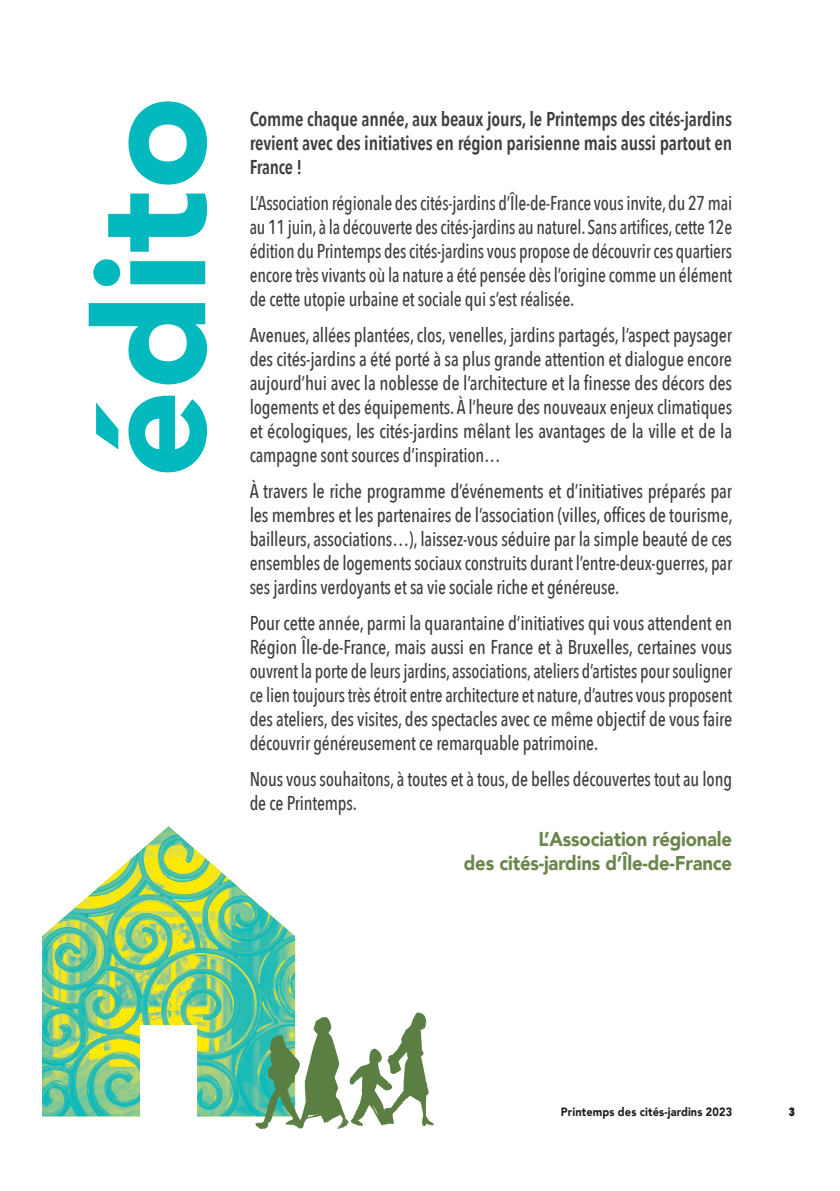
<style>
.page{position:relative;width:840px;height:1191px;background:#fff}
.page>*{position:absolute;margin:0;border:0;box-sizing:border-box;transform-origin:0 0}
.t1{font:900 154px "Avenir";color:#03b9bd}
.t2{font:500 20px/24px "Avenir Next Condensed";letter-spacing:-.01em;color:#3e3e3f;text-align:justify;scale:.93 1}
.t3{font:500 20px/24px "Avenir Next Condensed";letter-spacing:-.01em;color:#3e3e3f;text-align:justify;scale:.9 1}
.t4{font:500 20px/24px "Avenir Next Condensed";letter-spacing:-.01em;color:#3e3e3f;text-align:justify;scale:.94 1}
.t5{font:600 20px/24px "Avenir Next Condensed";letter-spacing:-.01em;color:#3e3e3f;text-align:justify;scale:.94 1}
.t6{font:500 20px/24px "Avenir Next Condensed";letter-spacing:-.01em;color:#3e3e3f;scale:.91 1}
.t7{font:900 20px "Avenir";letter-spacing:-.01em;color:#6b864c;scale:.92 1}
.t8{font:900 12px "Avenir";letter-spacing:.01em;color:#231f20;scale:.91 1}
.t9{font:800 12px "Avenir Next Condensed";color:#231f20;scale:.91 1}
</style>
<div class="page">
<img style="left:353px;top:1012px;width:81px;height:114px">
<img style="left:42px;top:826px;width:253px;height:290px">
<img style="left:254px;top:1006px;width:99px;height:123px">
<p class="t1" style="left:19px;top:478px;width:384px;rotate:-90deg">édito</p>
<p class="t5" style="left:249px;top:106px;width:514px">Comme chaque année, aux beaux jours, le Printemps des cités-jardins revient avec des initiatives en région parisienne mais aussi partout en France !</p>
<p class="t3" style="left:249px;top:191px;width:537px">L’Association régionale des cités-jardins d’Île-de-France vous invite, du 27 mai au 11 juin, à la découverte des cités-jardins au naturel. Sans artifices, cette 12e édition du Printemps des cités-jardins vous propose de découvrir ces quartiers encore très vivants où la nature a été pensée dès l’origine comme un élément de cette utopie urbaine et sociale qui s’est réalisée.</p>
<p class="t2" style="left:249px;top:323px;width:520px">Avenues, allées plantées, clos, venelles, jardins partagés, l’aspect paysager des cités-jardins a été porté à sa plus grande attention et dialogue encore aujourd’hui avec la noblesse de l’architecture et la finesse des décors des logements et des équipements. À l’heure des nouveaux enjeux climatiques et écologiques, les cités-jardins mêlant les avantages de la ville et de la campagne sont sources d’inspiration…</p>
<p class="t4" style="left:249px;top:479px;width:515px">À travers le riche programme d’événements et d’initiatives préparés par les membres et les partenaires de l’association (villes, offices de tourisme, bailleurs, associations…), laissez-vous séduire par la simple beauté de ces ensembles de logements sociaux construits durant l’entre-deux-guerres, par ses jardins verdoyants et sa vie sociale riche et généreuse.</p>
<p class="t2" style="left:249px;top:611px;width:520px">Pour cette année, parmi la quarantaine d’initiatives qui vous attendent en Région Île-de-France, mais aussi en France et à Bruxelles, certaines vous ouvrent la porte de leurs jardins, associations, ateliers d’artistes pour souligner ce lien toujours très étroit entre architecture et nature, d’autres vous proposent des ateliers, des visites, des spectacles avec ce même objectif de vous faire découvrir généreusement ce remarquable patrimoine.</p>
<p class="t6" style="left:249px;top:767px;width:531px">Nous vous souhaitons, à toutes et à tous, de belles découvertes tout au long de ce Printemps.</p>
<p class="t7" style="left:538px;top:822px;width:212px">L’Association régionale</p>
<p class="t7" style="left:463px;top:846px;width:293px">des cités-jardins d’Île-de-France</p>
<p class="t8" style="left:560px;top:1102px;width:189px">Printemps des cités-jardins 2023</p>
<p class="t9" style="left:788px;top:1104px;width:8px">3</p>
</div>
